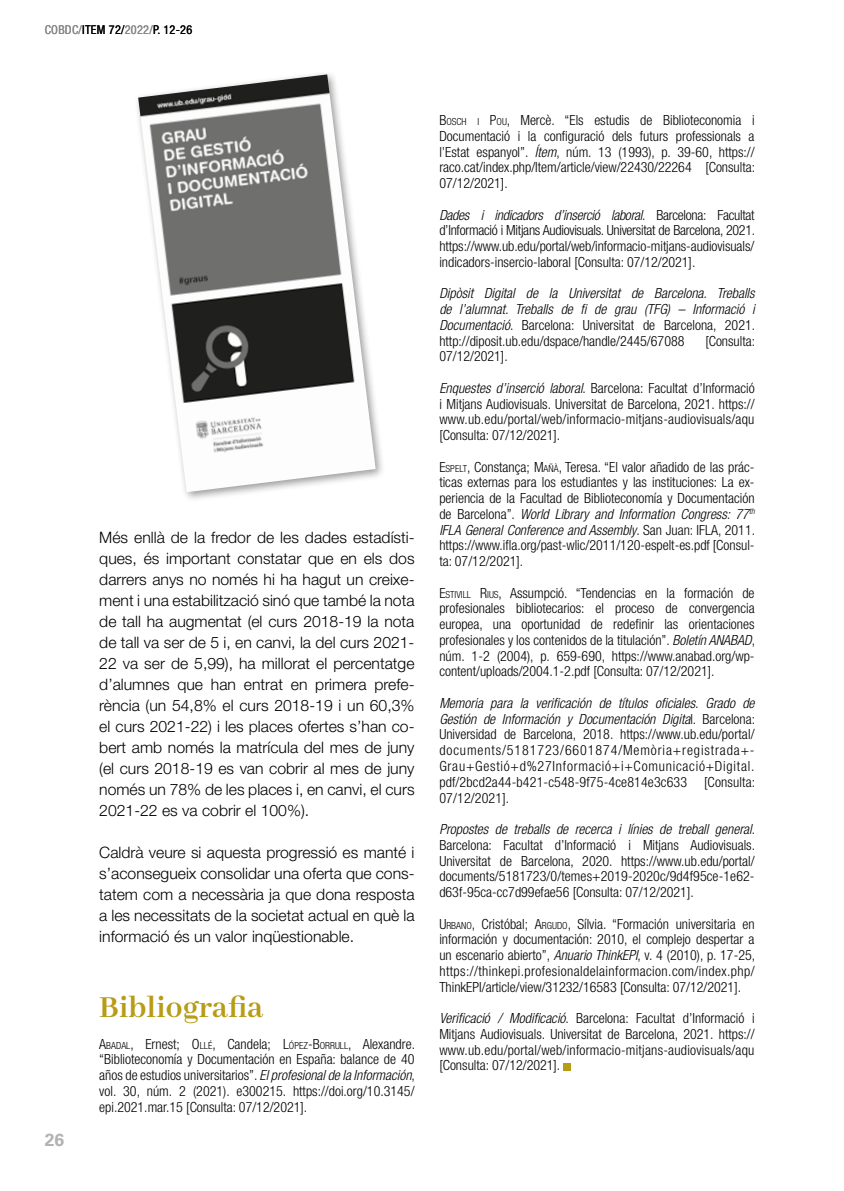
<style>
.page{position:relative;width:844px;height:1191px;background:#fff}
.page>*{position:absolute;margin:0;border:0;box-sizing:border-box;transform-origin:0 0}
.t1{font:700 33.25px "Abhaya Libre";color:#b79c18}
.t2{font:700 17.5px "Univers LT Std";color:#b3b2b2}
.t3{font:300 15.75px/21px "Helvetica Neue LT Std";color:#000;text-align:justify}
.t4{font:300 condensed 14px/15.8px "Helvetica Neue LT Std";color:#000;text-align:justify}
.t5{font:italic 300 condensed 14px/15.8px "Helvetica Neue LT Std";color:#000;text-align:justify}
.t6{font:condensed 12.25px "Helvetica Neue LT Std";letter-spacing:.02em;color:#000}
.s1{color:#878787}
.s2{font-style:inherit}
.s3{font-size:9.8px}
.s4{font-style:italic}
.s5{font-style:normal}
</style>
<div class="page">
<img style="left:138px;top:74px;width:237px;height:418px">
<div style="left:563px;top:1063px;width:7px;height:7px;background:#b79c18"></div>
<p class="t6" style="left:45px;top:22px;width:149px"><span class="s1">COBDC/</span>ITEM 72/<span class="s1">2022/</span>P. 12-26</p>
<p class="t2" style="left:45px;top:1129px;width:21px">26</p>
<p class="t3" style="left:99px;top:526px;width:317px">Més enllà de la fredor de les dades estadísti&shy;ques, és important constatar que en els dos darrers anys no només hi ha hagut un creixe&shy;ment i una estabilització sinó que també la nota de tall ha augmentat (el curs 2018-19 la nota de tall va ser de 5 i, en canvi, la del curs 2021- 22 va ser de 5,99), ha millorat el percentatge d’alumnes que han entrat en primera prefe&shy;rència (un 54,8% el curs 2018-19 i un 60,3% el curs 2021-22) i les places ofertes s’han co&shy;bert amb només la matrícula del mes de juny (el curs 2018-19 es van cobrir al mes de juny només un 78% de les places i, en canvi, el curs 2021-22 es va cobrir el 100%).</p>
<p class="t3" style="left:99px;top:841px;width:317px">Caldrà veure si aquesta progressió es manté i s’aconsegueix consolidar una oferta que cons&shy;tatem com a necessària ja que dona resposta a les necessitats de la societat actual en què la informació és un valor inqüestionable.</p>
<h1 class="t1" style="left:99px;top:989px;width:165px">Bibliografia</h1>
<p class="t4" style="left:99px;top:1035px;width:317px"><span class="s2">A</span><span class="s3">BADAL</span>, Ernest; <span class="s2">O</span><span class="s3">LLÉ</span>, Candela; <span class="s2">L</span><span class="s3">ÓPEZ</span><span class="s2">-B</span><span class="s3">ORRULL</span>, Alexandre. “Biblioteconomía y Documentación en España: balance de 40 años de estudios universitarios”. <span class="s4">El profesional de la Información</span>, vol. 30, núm. 2 (2021). e300215. https://doi.org/10.3145/ epi.2021.mar.15 [Consulta: 07/12/2021].</p>
<p class="t4" style="left:439px;top:112px;width:317px"><span class="s2">B</span><span class="s3">OSCH I</span> <span class="s2">P</span><span class="s3">OU</span>, Mercè. “Els estudis de Biblioteconomia i Documentació i la configuració dels futurs professionals a l’Estat espanyol”. <span class="s4">Ítem</span>, núm. 13 (1993), p. 39-60, https:// raco.cat/index.php/Item/article/view/22430/22264 [Consulta:<br>07/12/2021].</p>
<p class="t4" style="left:439px;top:207px;width:317px"><span class="s4">Dades i indicadors d’inserció laboral</span>. Barcelona: Facultat d’Informació i Mitjans Audiovisuals. Universitat de Barcelona, 2021. https://www.ub.edu/portal/web/informacio-mitjans-audiovisuals/ indicadors-insercio-laboral [Consulta: 07/12/2021].</p>
<p class="t5" style="left:439px;top:286px;width:317px">Dipòsit Digital de la Universitat de Barcelona. Treballs de l’alumnat. Treballs de fi de grau (TFG) – Informació i Documentació<span class="s5">. Barcelona: Universitat de Barcelona, 2021. http://diposit.ub.edu/dspace/handle/2445/67088</span></p>
<p class="t4" style="left:705px;top:333px;width:51px">[Consulta:</p>
<p class="t4" style="left:439px;top:348px;width:70px">07/12/2021].</p>
<p class="t4" style="left:439px;top:380px;width:317px"><span class="s4">Enquestes d’inserció laboral</span>. Barcelona: Facultat d’Informació i Mitjans Audiovisuals. Universitat de Barcelona, 2021. https:// www.ub.edu/portal/web/informacio-mitjans-audiovisuals/aqu [Consulta: 07/12/2021].</p>
<p class="t4" style="left:439px;top:459px;width:317px"><span class="s2">E</span><span class="s3">SPELT</span>, Constança; <span class="s2">M</span><span class="s3">AÑÀ</span>, Teresa. “El valor añadido de las prác&shy;ticas externas para los estudiantes y las instituciones: La ex&shy;periencia de la Facultad de Biblioteconomía y Documentación de Barcelona”. <span class="s4">World Library and Information Congress: 77</span><sup>th </sup><span class="s4">IFLA General Conference and Assembly</span>. San Juan: IFLA, 2011. https://www.ifla.org/past-wlic/2011/120-espelt-es.pdf [Consul&shy;ta: 07/12/2021].</p>
<p class="t4" style="left:439px;top:585px;width:317px"><span class="s2">E</span><span class="s3">STIVILL</span> <span class="s2">R</span><span class="s3">IUS</span>, Assumpció. “Tendencias en la formación de profesionales bibliotecarios: el proceso de convergencia europea, una oportunidad de redefinir las orientaciones profesionales y los contenidos de la titulación”. <span class="s4">Boletín ANABAD</span>, núm. 1-2 (2004), p. 659-690, https://www.anabad.org/wp&shy;content/uploads/2004.1-2.pdf [Consulta: 07/12/2021].</p>
<p class="t4" style="left:439px;top:695px;width:317px"><span class="s4">Memoria para la verificación de títulos oficiales. Grado de Gestión de Información y Documentación Digita</span>l. Barcelona:<br>Universidad de Barcelona, 2018. https://www.ub.edu/portal/ documents/5181723/6601874/Memòria+registrada+- Grau+Gestió+d%27Informació+i+Comunicació+Digital. pdf/2bcd2a44-b421-c548-9f75-4ce814e3c633 [Consulta:<br>07/12/2021].</p>
<p class="t4" style="left:439px;top:821px;width:317px"><span class="s4">Propostes de treballs de recerca i línies de treball general</span>.<br>Barcelona: Facultat d’Informació i Mitjans Audiovisuals.<br>Universitat de Barcelona, 2020. https://www.ub.edu/portal/ documents/5181723/0/temes+2019-2020c/9d4f95ce-1e62- d63f-95ca-cc7d99efae56 [Consulta: 07/12/2021].</p>
<p class="t4" style="left:439px;top:915px;width:317px"><span class="s2">U</span><span class="s3">RBANO</span>, Cristóbal; <span class="s2">A</span><span class="s3">RGUDO</span>, Sílvia. “Formación universitaria en información y documentación: 2010, el complejo despertar a un escenario abierto”, <span class="s4">Anuario ThinkEPI</span>, v. 4 (2010), p. 17-25, https://thinkepi.profesionaldelainformacion.com/index.php/ ThinkEPI/article/view/31232/16583 [Consulta: 07/12/2021].</p>
<p class="t4" style="left:439px;top:1010px;width:317px"><span class="s4">Verificació / Modificació</span>. Barcelona: Facultat d’Informació i Mitjans Audiovisuals. Universitat de Barcelona, 2021. https:// www.ub.edu/portal/web/informacio-mitjans-audiovisuals/aqu [Consulta: 07/12/2021].</p>
</div>
